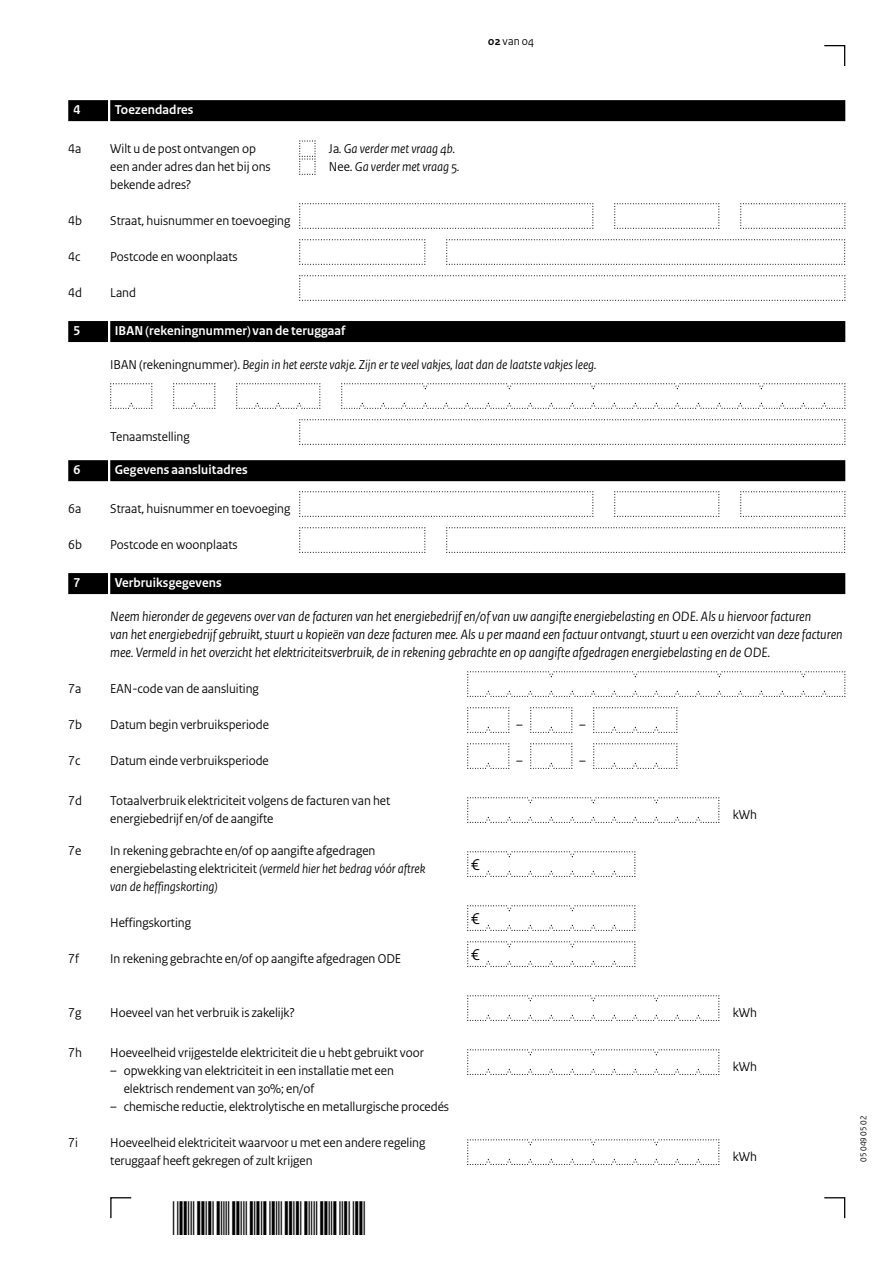
<style>
.page{position:relative;width:893px;height:1263px;background:#fff}
.page>*{position:absolute;margin:0;border:0;box-sizing:border-box;transform-origin:0 0}
.Veld{font:16.5px "Rijksoverheid Sans Heading";color:#000}
.Vraag{font:italic 14.25px/18px "Rijksoverheid Sans Heading";color:#000}
.Vraag_Nummer{font:13.5px/18px "Rijksoverheid Sans Heading";color:#000}
.Vraag_12{font:13.5px/18px "Rijksoverheid Sans Heading";color:#000}
.Vraag-2{font:italic 13.5px "Rijksoverheid Sans Heading";color:#000}
.KOP_B_Nummer{font:700 13.5px "Rijksoverheid Sans Heading";letter-spacing:.01em;color:#fff}
.KOP_D_Nummer{font:700 13.5px "Rijksoverheid Sans Heading";letter-spacing:.01em;color:#fff}
.Vraag-3{font:13.5px "Rijksoverheid Sans Heading";color:#000}
.Vraag_Nummer-2{font:italic 13.5px "Rijksoverheid Sans Heading";color:#000}
.Vraag_geen_inspring{font:italic 13.5px "Rijksoverheid Sans Heading";color:#000}
.Vraag_geen_inspring-2{font:13.5px "Rijksoverheid Sans Heading";color:#000}
.t1{font:12px "Rijksoverheid Sans Heading";color:#000}
.t2{font:9px "Rijksoverheid Sans Heading";color:#000}
.s1{font-weight:700}
.s2{font-style:normal}
.s3{font-style:italic}
</style>
<div class="page">
<svg style="left:824px;top:1197px;width:22px;height:22px"></svg>
<svg style="left:110px;top:1197px;width:22px;height:22px"></svg>
<svg style="left:824px;top:45px;width:22px;height:21px"></svg>
<svg style="left:299px;top:140px;width:17px;height:35px"></svg>
<svg style="left:740px;top:203px;width:106px;height:26px"></svg>
<svg style="left:740px;top:491px;width:106px;height:26px"></svg>
<svg style="left:614px;top:203px;width:106px;height:26px"></svg>
<svg style="left:614px;top:491px;width:106px;height:26px"></svg>
<svg style="left:299px;top:203px;width:295px;height:26px"></svg>
<svg style="left:299px;top:491px;width:295px;height:26px"></svg>
<svg style="left:446px;top:239px;width:399px;height:26px"></svg>
<svg style="left:446px;top:527px;width:399px;height:26px"></svg>
<svg style="left:299px;top:239px;width:127px;height:26px"></svg>
<svg style="left:299px;top:527px;width:127px;height:26px"></svg>
<svg style="left:299px;top:275px;width:547px;height:26px"></svg>
<svg style="left:341px;top:383px;width:505px;height:26px"></svg>
<svg style="left:236px;top:383px;width:85px;height:26px"></svg>
<svg style="left:173px;top:383px;width:43px;height:26px"></svg>
<svg style="left:110px;top:383px;width:43px;height:26px"></svg>
<svg style="left:299px;top:419px;width:547px;height:26px"></svg>
<svg style="left:467px;top:707px;width:43px;height:26px"></svg>
<svg style="left:467px;top:743px;width:43px;height:26px"></svg>
<svg style="left:530px;top:707px;width:43px;height:26px"></svg>
<svg style="left:530px;top:743px;width:43px;height:26px"></svg>
<svg style="left:593px;top:707px;width:85px;height:26px"></svg>
<svg style="left:593px;top:743px;width:85px;height:26px"></svg>
<svg style="left:467px;top:671px;width:379px;height:26px"></svg>
<svg style="left:467px;top:851px;width:169px;height:26px"></svg>
<svg style="left:467px;top:905px;width:169px;height:26px"></svg>
<svg style="left:467px;top:941px;width:169px;height:26px"></svg>
<svg style="left:467px;top:797px;width:253px;height:26px"></svg>
<svg style="left:467px;top:995px;width:253px;height:26px"></svg>
<svg style="left:467px;top:1049px;width:253px;height:26px"></svg>
<svg style="left:467px;top:1139px;width:253px;height:26px"></svg>
<div style="left:110px;top:100px;width:735px;height:21px;background:#000"></div>
<div style="left:68px;top:100px;width:40px;height:21px;background:#000"></div>
<div style="left:110px;top:321px;width:735px;height:21px;background:#000"></div>
<div style="left:68px;top:321px;width:40px;height:21px;background:#000"></div>
<div style="left:110px;top:460px;width:735px;height:21px;background:#000"></div>
<div style="left:68px;top:460px;width:40px;height:21px;background:#000"></div>
<div style="left:110px;top:573px;width:735px;height:21px;background:#000"></div>
<div style="left:68px;top:573px;width:40px;height:21px;background:#000"></div>
<p class="t1" style="left:488px;top:34px;width:47px"><span class="s1">02</span> van 04</p>
<h2 class="KOP_D_Nummer" style="left:74px;top:102px;width:8px">4</h2>
<h2 class="KOP_D_Nummer" style="left:115px;top:102px;width:80px">Toezendadres</h2>
<p class="Vraag_Nummer" style="left:68px;top:140px;width:15px">4a</p>
<p class="Vraag_Nummer" style="left:110px;top:140px;width:162px">Wilt u de post ontvangen op een ander adres dan het bij ons bekende adres?</p>
<p class="Vraag_Nummer" style="left:68px;top:212px;width:15px">4b</p>
<p class="Vraag_Nummer" style="left:110px;top:212px;width:182px">Straat, huisnummer en toevoeging</p>
<p class="Vraag_Nummer" style="left:68px;top:248px;width:14px">4c</p>
<p class="Vraag_Nummer" style="left:110px;top:248px;width:129px">Postcode en woonplaats</p>
<p class="Vraag_Nummer" style="left:68px;top:284px;width:15px">4d</p>
<p class="Vraag_Nummer" style="left:110px;top:284px;width:27px">Land</p>
<h2 class="KOP_B_Nummer" style="left:74px;top:323px;width:8px">5</h2>
<h2 class="KOP_B_Nummer" style="left:115px;top:323px;width:232px">IBAN (rekeningnummer) van de teruggaaf</h2>
<p class="Vraag-2" style="left:110px;top:357px;width:488px"><span class="s2">IBAN (rekeningnummer).</span> Begin in het eerste vakje. Zijn er te veel vakjes, laat dan de laatste vakjes leeg.</p>
<p class="Vraag_Nummer-2" style="left:329px;top:141px;width:128px"><span class="s2">Ja</span>. Ga verder met vraag 4b.</p>
<p class="Vraag_geen_inspring" style="left:329px;top:159px;width:132px"><span class="s2">Nee.</span> Ga verder met vraag 5.</p>
<p class="Vraag-3" style="left:110px;top:429px;width:81px">Tenaamstelling</p>
<h2 class="KOP_D_Nummer" style="left:74px;top:462px;width:8px">6</h2>
<h2 class="KOP_D_Nummer" style="left:115px;top:462px;width:134px">Gegevens aansluitadres</h2>
<p class="Vraag_Nummer" style="left:68px;top:500px;width:15px">6a</p>
<p class="Vraag_Nummer" style="left:110px;top:500px;width:182px">Straat, huisnummer en toevoeging</p>
<p class="Vraag_Nummer" style="left:68px;top:536px;width:15px">6b</p>
<p class="Vraag_Nummer" style="left:110px;top:536px;width:129px">Postcode en woonplaats</p>
<h2 class="KOP_B_Nummer" style="left:74px;top:575px;width:8px">7</h2>
<h2 class="KOP_B_Nummer" style="left:115px;top:575px;width:108px">Verbruiksgegevens</h2>
<p class="Vraag" style="left:110px;top:608px;width:734px">Neem hieronder de gegevens over van de facturen van het energiebedrijf en/of van uw aangifte energiebelasting en ODE. Als u hiervoor facturen<br>van het energiebedrijf gebruikt, stuurt u kopieën van deze facturen mee. Als u per maand een factuur ontvangt, stuurt u een overzicht van deze facturen mee. Vermeld in het overzicht het elektriciteitsverbruik, de in rekening gebrachte en op aangifte afgedragen energiebelasting en de ODE.</p>
<p class="Vraag_Nummer" style="left:68px;top:680px;width:15px">7a</p>
<p class="Vraag_Nummer" style="left:110px;top:680px;width:150px">EAN-code van de aansluiting</p>
<p class="Vraag_Nummer" style="left:68px;top:716px;width:15px">7b</p>
<p class="Vraag_Nummer" style="left:110px;top:716px;width:160px">Datum begin verbruiksperiode</p>
<p class="Vraag_Nummer" style="left:68px;top:752px;width:14px">7c</p>
<p class="Vraag_Nummer" style="left:110px;top:752px;width:160px">Datum einde verbruiksperiode</p>
<p class="Vraag_Nummer" style="left:68px;top:792px;width:15px">7d</p>
<p class="Vraag_Nummer" style="left:110px;top:792px;width:282px">Totaalverbruik elektriciteit volgens de facturen van het energiebedrijf en/of de aangifte</p>
<p class="Vraag_Nummer" style="left:68px;top:842px;width:15px">7e</p>
<p class="Vraag_Nummer" style="left:110px;top:842px;width:317px">In rekening gebrachte en/of op aangifte afgedragen energiebelasting elektriciteit <span class="s3">(vermeld hier het bedrag vóór aftrek van de heffingskorting)</span></p>
<p class="Vraag-3" style="left:110px;top:915px;width:82px">Heffingskorting</p>
<p class="Vraag_Nummer" style="left:68px;top:950px;width:12px">7f</p>
<p class="Vraag_Nummer" style="left:110px;top:950px;width:292px">In rekening gebrachte en/of op aangifte afgedragen ODE</p>
<p class="Vraag_Nummer" style="left:68px;top:1004px;width:15px">7g</p>
<p class="Vraag_Nummer" style="left:110px;top:1004px;width:186px">Hoeveel van het verbruik is zakelijk?</p>
<p class="Vraag_Nummer" style="left:68px;top:1044px;width:15px">7h</p>
<p class="Vraag_Nummer" style="left:110px;top:1044px;width:315px">Hoeveelheid vrijgestelde elektriciteit die u hebt gebruikt voor</p>
<p class="Vraag_12" style="left:124px;top:1062px;width:272px;text-indent:-14px">– opwekking van elektriciteit in een installatie met een elektrisch rendement van 30%; en/of</p>
<p class="Vraag_12" style="left:110px;top:1098px;width:340px">– chemische reductie, elektrolytische en metallurgische procedés</p>
<p class="Vraag_Nummer" style="left:68px;top:1134px;width:11px">7i</p>
<p class="Vraag_Nummer" style="left:110px;top:1134px;width:317px">Hoeveelheid elektriciteit waarvoor u met een andere regeling teruggaaf heeft gekregen of zult krijgen</p>
<p class="Veld" style="left:471px;top:855px;width:10px">€</p>
<p class="Veld" style="left:471px;top:909px;width:10px">€</p>
<p class="Veld" style="left:471px;top:945px;width:10px">€</p>
<p class="Vraag_Nummer" style="left:516px;top:716px;width:8px">–</p>
<p class="Vraag_Nummer" style="left:516px;top:752px;width:8px">–</p>
<p class="Vraag_Nummer" style="left:579px;top:716px;width:8px">–</p>
<p class="Vraag_Nummer" style="left:579px;top:752px;width:8px">–</p>
<p class="Vraag_geen_inspring-2" style="left:733px;top:807px;width:26px">kWh</p>
<p class="Vraag_geen_inspring-2" style="left:733px;top:1005px;width:26px">kWh</p>
<p class="Vraag_geen_inspring-2" style="left:733px;top:1059px;width:26px">kWh</p>
<p class="Vraag_geen_inspring-2" style="left:733px;top:1149px;width:26px">kWh</p>
<p class="t2" style="left:858px;top:1161px;width:47px;rotate:-90deg">05 049 05 02</p>
</div>
